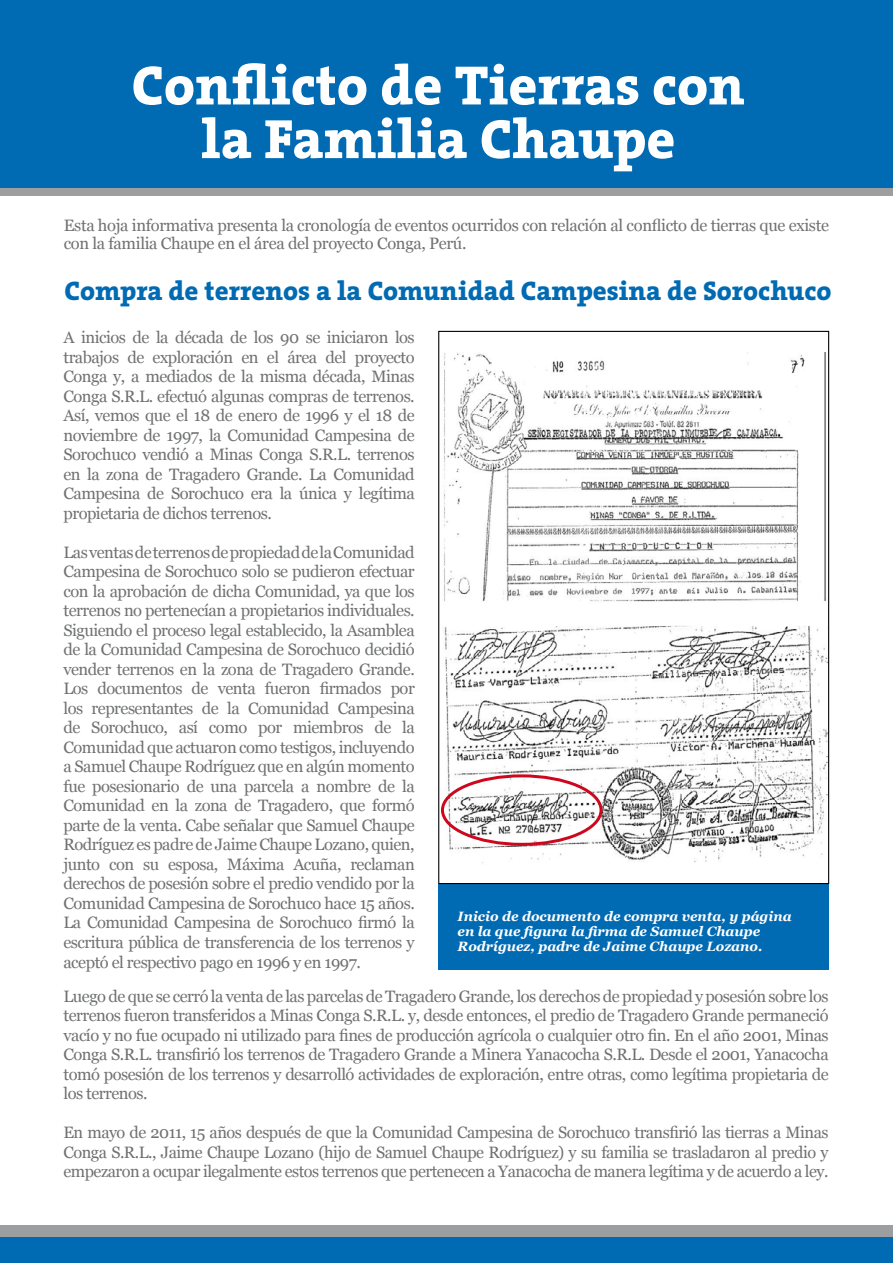
<style>
.page{position:relative;width:893px;height:1263px;background:#fff}
.page>*{position:absolute;margin:0;border:0;box-sizing:border-box;transform-origin:0 0}
.t1{font:800 55.95px/53.7px "The Serif";color:#fff;text-align:center}
.t2{font:800 27px "The Serif";color:#006ab3}
.t3{font:16.5px/19.5px "Georgia";letter-spacing:-.03em;color:#707172;text-align:justify}
.t4{font:italic 700 13.5px/15px "Georgia";color:#fff}
</style>
<div class="page">
<div style="left:0;top:1226px;width:893px;height:19px;background:#9c9e9f"></div>
<div style="left:0;top:7px;width:893px;height:189px;background:#9c9e9f"></div>
<div style="left:0;top:0;width:893px;height:188px;background:#006ab3"></div>
<div style="left:0;top:1237px;width:893px;height:26px;background:#006ab3"></div>
<div style="left:438px;top:884px;width:391px;height:85px;background:#006ab3"></div>
<img style="left:441px;top:353px;width:386px;height:510px">
<div style="left:441px;top:774px;width:162px;height:72px;border:3px solid #cd071e;border-radius:50%"></div>
<h1 class="t1" style="left:132px;top:57px;width:615px">Conflicto de Tierras con la Familia Chaupe</h1>
<p class="t3" style="left:64px;top:216px;width:767px;line-height:18px">Esta hoja informativa presenta la cronología de eventos ocurridos con relación al conflicto de tierras que existe con la familia Chaupe en el área del proyecto Conga, Perú.</p>
<h2 class="t2" style="left:65px;top:268px;width:768px">Compra de terrenos a la Comunidad Campesina de Sorochuco</h2>
<p class="t3" style="left:63px;top:328px;width:353px">A inicios de la década de los 90 se iniciaron los trabajos de exploración en el área del proyecto Conga y, a mediados de la misma década, Minas Conga S.R.L. efectuó algunas compras de terrenos.<br>Así, vemos que el 18 de enero de 1996 y el 18 de noviembre de 1997, la Comunidad Campesina de Sorochuco vendió a Minas Conga S.R.L. terrenos en la zona de Tragadero Grande. La Comunidad Campesina de Sorochuco era la única y legítima propietaria de dichos terrenos.</p>
<p class="t3" style="left:63px;top:543px;width:353px">Las ventas de terrenos de propiedad de la Comunidad Campesina de Sorochuco solo se pudieron efectuar con la aprobación de dicha Comunidad, ya que los terrenos no pertenecían a propietarios individuales.<br>Siguiendo el proceso legal establecido, la Asamblea de la Comunidad Campesina de Sorochuco decidió vender terrenos en la zona de Tragadero Grande.<br>Los documentos de venta fueron firmados por los representantes de la Comunidad Campesina de Sorochuco, así como por miembros de la Comunidad que actuaron como testigos, incluyendo a Samuel Chaupe Rodríguez que en algún momento fue posesionario de una parcela a nombre de la Comunidad en la zona de Tragadero, que formó parte de la venta. Cabe señalar que Samuel Chaupe Rodríguez es padre de Jaime Chaupe Lozano, quien, junto con su esposa, Máxima Acuña, reclaman derechos de posesión sobre el predio vendido por la Comunidad Campesina de Sorochuco hace 15 años.<br>La Comunidad Campesina de Sorochuco firmó la escritura pública de transferencia de los terrenos y aceptó el respectivo pago en 1996 y en 1997.</p>
<p class="t4" style="left:458px;top:909px;width:335px">Inicio de documento de compra venta, y página en la que figura la firma de Samuel Chaupe<br>Rodríguez, padre de Jaime Chaupe Lozano.</p>
<p class="t3" style="left:63px;top:986px;width:767px">Luego de que se cerró la venta de las parcelas de Tragadero Grande, los derechos de propiedad y posesión sobre los terrenos fueron transferidos a Minas Conga S.R.L. y, desde entonces, el predio de Tragadero Grande permaneció vacío y no fue ocupado ni utilizado para fines de producción agrícola o cualquier otro fin. En el año 2001, Minas Conga S.R.L. transfirió los terrenos de Tragadero Grande a Minera Yanacocha S.R.L. Desde el 2001, Yanacocha tomó posesión de los terrenos y desarrolló actividades de exploración, entre otras, como legítima propietaria de los terrenos.</p>
<p class="t3" style="left:63px;top:1123px;width:767px">En mayo de 2011, 15 años después de que la Comunidad Campesina de Sorochuco transfirió las tierras a Minas Conga S.R.L., Jaime Chaupe Lozano (hijo de Samuel Chaupe Rodríguez) y su familia se trasladaron al predio y empezaron a ocupar ilegalmente estos terrenos que pertenecen a Yanacocha de manera legítima y de acuerdo a ley.</p>
</div>
